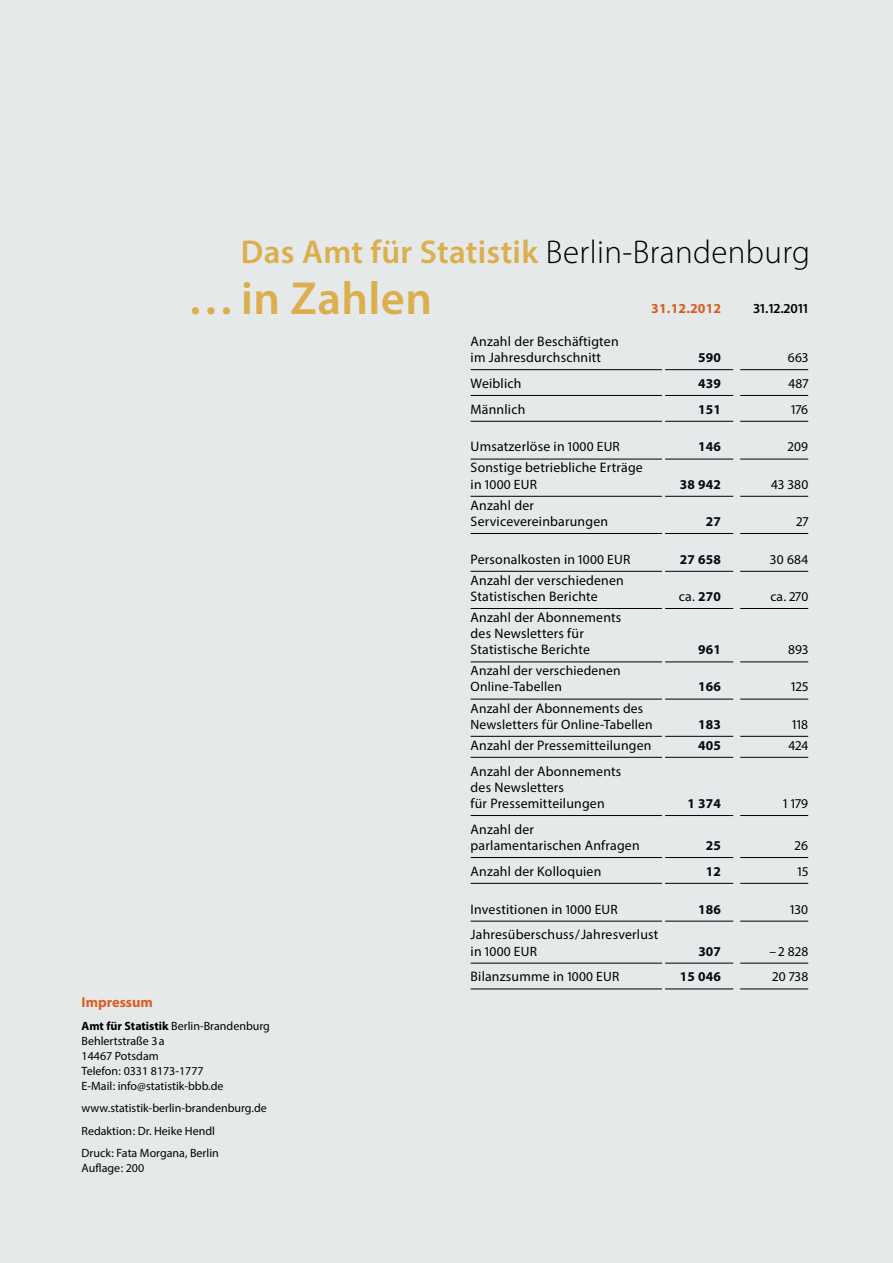
<style>
.page{position:relative;width:893px;height:1263px;background:#e6e9ea}
.page>*{position:absolute;margin:0;border:0;box-sizing:border-box;transform-origin:0 0}
.t1{font:600 46.5px "Myriad Pro";letter-spacing:.01em;color:#dbaf4d}
.t2{font:600 33px "Myriad Pro";letter-spacing:.01em;color:#dbaf4d}
.t3{font:700 14.4px "Myriad Pro";color:#da5d21}
.t4{font:13.8px/16.2px "Myriad Pro";letter-spacing:.015em;color:#000}
.t5{font:700 13.8px "Myriad Pro";color:#da5d21}
.t6{font:600 13.8px "Myriad Pro";letter-spacing:.015em;color:#000}
.t7{font:13.5px/16.2px "Myriad Pro";letter-spacing:.015em;color:#000}
.t8{font:700 13.5px "Myriad Pro";letter-spacing:.015em;color:#000b0d}
.t9{font:12px/15px "Myriad Pro";color:#000}
.s1{font-weight:300;color:#000}
.s2{font-size:13.5px}
.s3{font-size:13.8px}
.s4{font-weight:700;font-size:13.5px;color:#000b0d}
.s5{font-weight:700}
</style>
<div class="page">
<hr style="left:471px;top:369px;width:191px;height:1px;background:#000">
<hr style="left:665px;top:369px;width:68px;height:1px;background:#000">
<hr style="left:740px;top:369px;width:68px;height:1px;background:#000">
<hr style="left:471px;top:395px;width:191px;height:1px;background:#000">
<hr style="left:665px;top:395px;width:68px;height:1px;background:#000">
<hr style="left:740px;top:395px;width:68px;height:1px;background:#000">
<hr style="left:471px;top:421px;width:191px;height:1px;background:#000">
<hr style="left:665px;top:421px;width:68px;height:1px;background:#000">
<hr style="left:740px;top:421px;width:68px;height:1px;background:#000">
<hr style="left:471px;top:459px;width:191px;height:1px;background:#000">
<hr style="left:665px;top:459px;width:68px;height:1px;background:#000">
<hr style="left:740px;top:459px;width:68px;height:1px;background:#000">
<hr style="left:471px;top:496px;width:191px;height:1px;background:#000">
<hr style="left:665px;top:496px;width:68px;height:1px;background:#000">
<hr style="left:740px;top:496px;width:68px;height:1px;background:#000">
<hr style="left:471px;top:533px;width:191px;height:1px;background:#000">
<hr style="left:665px;top:533px;width:68px;height:1px;background:#000">
<hr style="left:740px;top:533px;width:68px;height:1px;background:#000">
<hr style="left:471px;top:571px;width:191px;height:1px;background:#000">
<hr style="left:665px;top:571px;width:68px;height:1px;background:#000">
<hr style="left:740px;top:571px;width:68px;height:1px;background:#000">
<hr style="left:471px;top:608px;width:191px;height:1px;background:#000">
<hr style="left:665px;top:608px;width:68px;height:1px;background:#000">
<hr style="left:740px;top:608px;width:68px;height:1px;background:#000">
<hr style="left:471px;top:662px;width:191px;height:1px;background:#000">
<hr style="left:665px;top:662px;width:68px;height:1px;background:#000">
<hr style="left:740px;top:662px;width:68px;height:1px;background:#000">
<hr style="left:471px;top:699px;width:191px;height:1px;background:#000">
<hr style="left:665px;top:699px;width:68px;height:1px;background:#000">
<hr style="left:740px;top:699px;width:68px;height:1px;background:#000">
<hr style="left:471px;top:736px;width:191px;height:1px;background:#000">
<hr style="left:665px;top:736px;width:68px;height:1px;background:#000">
<hr style="left:740px;top:736px;width:68px;height:1px;background:#000">
<hr style="left:471px;top:757px;width:191px;height:1px;background:#000">
<hr style="left:665px;top:757px;width:68px;height:1px;background:#000">
<hr style="left:740px;top:757px;width:68px;height:1px;background:#000">
<hr style="left:471px;top:815px;width:191px;height:1px;background:#000">
<hr style="left:665px;top:815px;width:68px;height:1px;background:#000">
<hr style="left:740px;top:815px;width:68px;height:1px;background:#000">
<hr style="left:471px;top:857px;width:191px;height:1px;background:#000">
<hr style="left:665px;top:857px;width:68px;height:1px;background:#000">
<hr style="left:740px;top:857px;width:68px;height:1px;background:#000">
<hr style="left:471px;top:883px;width:191px;height:1px;background:#000">
<hr style="left:665px;top:883px;width:68px;height:1px;background:#000">
<hr style="left:740px;top:883px;width:68px;height:1px;background:#000">
<hr style="left:471px;top:921px;width:191px;height:1px;background:#000">
<hr style="left:665px;top:921px;width:68px;height:1px;background:#000">
<hr style="left:740px;top:921px;width:68px;height:1px;background:#000">
<hr style="left:471px;top:963px;width:191px;height:1px;background:#000">
<hr style="left:665px;top:963px;width:68px;height:1px;background:#000">
<hr style="left:740px;top:963px;width:68px;height:1px;background:#000">
<hr style="left:471px;top:989px;width:191px;height:1px;background:#000">
<hr style="left:665px;top:989px;width:68px;height:1px;background:#000">
<hr style="left:740px;top:989px;width:68px;height:1px;background:#000">
<h2 class="t2" style="left:241px;top:231px;width:571px">Das Amt für Statistik <span class="s1">Berlin-Brandenburg</span></h2>
<h1 class="t1" style="left:188px;top:268px;width:246px">…in Zahlen</h1>
<p class="t5" style="left:651px;top:300px;width:72px">31.12.2012</p>
<p class="t6" style="left:753px;top:300px;width:56px">31.12.2011</p>
<p class="t4" style="left:471px;top:333px;width:150px">Anzahl der Beschäftigten im Jahresdurchschnitt</p>
<p class="t8" style="left:698px;top:349px;width:24px">590</p>
<p class="t7" style="left:788px;top:349px;width:22px">663</p>
<p class="t4" style="left:471px;top:375px;width:52px">Weiblich</p>
<p class="t8" style="left:698px;top:374px;width:24px">439</p>
<p class="t7" style="left:789px;top:375px;width:21px">487</p>
<p class="t4" style="left:471px;top:401px;width:56px">Männlich</p>
<p class="t8" style="left:698px;top:400px;width:24px">151</p>
<p class="t7" style="left:791px;top:401px;width:19px">176</p>
<p class="t4" style="left:471px;top:438px;width:151px">Umsatzerlöse in <span class="s2">1000 EUR</span></p>
<p class="t8" style="left:698px;top:438px;width:24px">146</p>
<p class="t7" style="left:788px;top:439px;width:22px">209</p>
<p class="t4" style="left:471px;top:459px;width:174px">Sonstige betriebliche Erträge</p>
<p class="t7" style="left:471px;top:476px;width:68px"><span class="s3">in</span> 1000 EUR</p>
<p class="t8" style="left:680px;top:475px;width:43px">38 942</p>
<p class="t7" style="left:771px;top:476px;width:39px">43 380</p>
<p class="t4" style="left:471px;top:497px;width:139px">Anzahl der<br>Servicevereinbarungen</p>
<p class="t8" style="left:706px;top:512px;width:17px">27</p>
<p class="t7" style="left:796px;top:513px;width:13px">27</p>
<p class="t4" style="left:471px;top:551px;width:161px">Personalkosten in <span class="s2">1000 EUR</span></p>
<p class="t8" style="left:680px;top:550px;width:43px">27 658</p>
<p class="t7" style="left:770px;top:551px;width:39px">30 684</p>
<p class="t4" style="left:471px;top:572px;width:155px">Anzahl der verschiedenen<br>Statistischen Berichte</p>
<p class="t4" style="left:679px;top:588px;width:44px">ca. <span class="s4">270</span></p>
<p class="t7" style="left:770px;top:588px;width:39px">ca. 270</p>
<p class="t4" style="left:471px;top:609px;width:152px">Anzahl der Abonnements des Newsletters für<br>Statistische Berichte</p>
<p class="t7" style="left:471px;top:662px;width:151px">Anzahl der verschiedenen<br>Online-Tabellen</p>
<p class="t7" style="left:471px;top:700px;width:183px">Anzahl der <span class="s3">Abonnements</span> des<br>Newsletters für Online-Tabellen</p>
<p class="t8" style="left:698px;top:641px;width:24px">961</p>
<p class="t7" style="left:788px;top:641px;width:22px">893</p>
<p class="t8" style="left:698px;top:678px;width:24px">166</p>
<p class="t7" style="left:791px;top:679px;width:19px">125</p>
<p class="t8" style="left:698px;top:715px;width:24px">183</p>
<p class="t7" style="left:792px;top:716px;width:18px">118</p>
<p class="t4" style="left:471px;top:737px;width:182px">Anzahl der Pressemitteilungen</p>
<p class="t8" style="left:698px;top:736px;width:24px">405</p>
<p class="t7" style="left:789px;top:737px;width:21px">424</p>
<p class="t4" style="left:471px;top:762px;width:152px">Anzahl der Abonnements des Newsletters<br>für Pressemitteilungen</p>
<p class="t8" style="left:688px;top:794px;width:35px">1 374</p>
<p class="t7" style="left:783px;top:795px;width:26px">1 179</p>
<p class="t4" style="left:471px;top:821px;width:171px">Anzahl der parlamentarischen Anfragen</p>
<p class="t8" style="left:706px;top:836px;width:17px">25</p>
<p class="t7" style="left:795px;top:837px;width:15px">26</p>
<p class="t3" style="left:82px;top:993px;width:73px">Impressum</p>
<p class="t9" style="left:82px;top:1018px;width:190px"><span class="s5">Amt für Statistik</span> Berlin-Brandenburg<br>Behlertstraße 3a<br>14467 Potsdam<br>Telefon: 0331 8173-1777<br>E-Mail: info@statistik-bbb.de</p>
<p class="t9" style="left:82px;top:1096px;width:187px;line-height:22.5px">www.statistik-berlin-brandenburg.de<br>Redaktion: Dr. Heike Hendl<br>Druck: Fata Morgana, Berlin</p>
<p class="t9" style="left:82px;top:1160px;width:64px">Auflage: 200</p>
<p class="t4" style="left:471px;top:863px;width:132px">Anzahl der Kolloquien</p>
<p class="t8" style="left:706px;top:862px;width:17px">12</p>
<p class="t7" style="left:797px;top:863px;width:12px">15</p>
<p class="t4" style="left:471px;top:900px;width:149px">Investitionen in <span class="s2">1000 EUR</span></p>
<p class="t8" style="left:698px;top:900px;width:24px">186</p>
<p class="t7" style="left:790px;top:901px;width:19px">130</p>
<p class="t4" style="left:471px;top:926px;width:189px">Jahresüberschuss/Jahresverlust</p>
<p class="t7" style="left:471px;top:943px;width:68px"><span class="s3">in</span> 1000 EUR</p>
<p class="t8" style="left:698px;top:942px;width:24px">307</p>
<p class="t7" style="left:769px;top:943px;width:40px">– 2 828</p>
<p class="t4" style="left:471px;top:968px;width:150px">Bilanzsumme in <span class="s2">1000 EUR</span></p>
<p class="t8" style="left:680px;top:968px;width:43px">15 046</p>
<p class="t7" style="left:772px;top:968px;width:37px">20 738</p>
</div>
